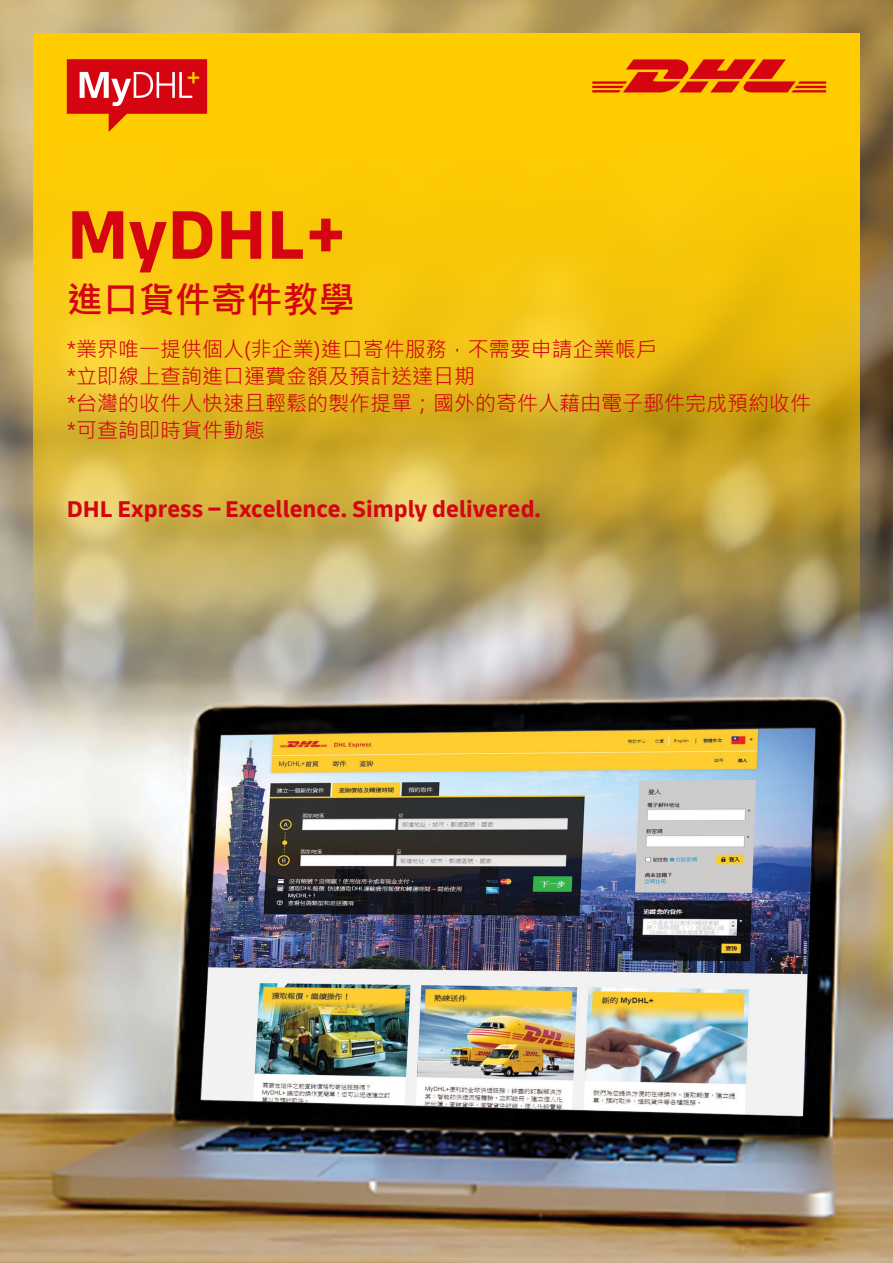
<style>
.page{position:relative;width:893px;height:1263px;background:#fff}
.page>*{position:absolute;margin:0;border:0;box-sizing:border-box;transform-origin:0 0}
.t1{font:700 72px "Delivery";color:#d40511}
.t2{font:700 36px "Microsoft Jheng Hei";color:#d40511}
.t3{font:700 24px "Delivery";color:#d40511}
.t4{font:21px/27px "Microsoft Jheng Hei";color:#d40511}
</style>
<div class="page">
<img style="left:0;top:0;width:893px;height:1263px">
<img style="left:33px;top:34px;width:827px;height:646px">
<svg style="left:67px;top:59px;width:140px;height:73px;background:#e24f26"></svg>
<svg style="left:592px;top:59px;width:234px;height:33px;background:#e76009"></svg>
<h1 class="t1" style="left:67px;top:189px;width:282px">MyDHL+</h1>
<h2 class="t2" style="left:67px;top:277px;width:289px">進口貨件寄件教學</h2>
<p class="t4" style="left:67px;top:336px;width:746px">*業界唯一提供個人(非企業)進口寄件服務，不需要申請企業帳戶<br>*立即線上查詢進口運費金額及預計送達日期<br>*台灣的收件人快速且輕鬆的製作提單；國外的寄件人藉由電子郵件完成預約收件*可查詢即時貨件動態</p>
<p class="t3" style="left:67px;top:494px;width:476px">DHL Express – Excellence. Simply delivered.</p>
</div>
